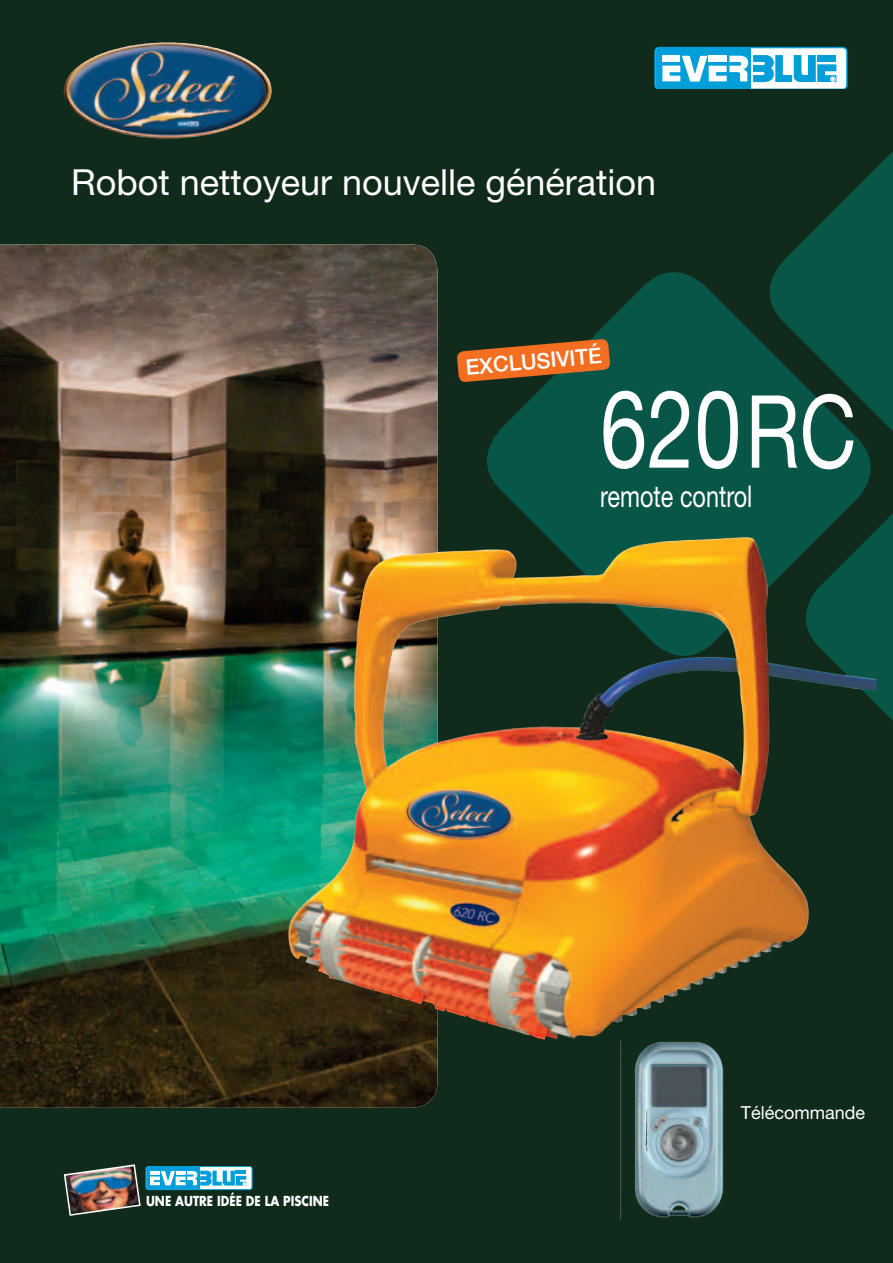
<style>
.page{position:relative;width:893px;height:1263px;background:#102b1b}
.page>*{position:absolute;margin:0;border:0;box-sizing:border-box;transform-origin:0 0}
.t1{font:108.6px "Helvetica Neue";color:#fff;scale:.78 1}
.t2{font:36px "Helvetica Neue";color:#fff}
.t3{font:30px "Helvetica Neue";color:#fff;scale:.78 1}
.t4{font:500 21.6px "Helvetica Neue";color:#fff}
.t5{font:18px "Helvetica Neue";color:#fff}
.t6{font:700 13.5px "Futura";color:#fff;scale:.85 1}
.s1{font-size:101.1px}
</style>
<div class="page">
<svg style="left:487px;top:272px;width:302px;height:265px;fill:#085648"></svg>
<svg style="left:753px;top:88px;width:140px;height:416px;fill:#085648"></svg>
<svg style="left:789px;top:413px;width:104px;height:308px"></svg>
<img style="left:0;top:244px;width:437px;height:864px">
<div style="left:146px;top:1166px;width:106px;height:23px;background:#fff;border-radius:2px"></div>
<div style="left:146px;top:1166px;width:106px;height:24px;border:1px solid #009fda;border-radius:2px"></div>
<img style="left:63px;top:1164px;width:183px;height:52px">
<svg style="left:654px;top:47px;width:194px;height:41px;background:#73c9e9"></svg>
<img style="left:64px;top:43px;width:95px;height:89px">
<svg style="left:457px;top:339px;width:153px;height:43px"></svg>
<img style="left:285px;top:537px;width:520px;height:502px">
<img style="left:635px;top:1041px;width:89px;height:177px">
<p class="t2" style="left:71px;top:160px;width:586px">Robot nettoyeur nouvelle génération</p>
<p class="t4" style="left:465px;top:354px;width:138px;rotate:-5deg">EXCLUSIVITÉ</p>
<p class="t1" style="left:600px;top:364px;width:330px">620<span class="s1">RC</span></p>
<p class="t3" style="left:600px;top:478px;width:197px">remote control</p>
<p class="t6" style="left:146px;top:1192px;width:217px">UNE AUTRE IDÉE DE LA PISCINE</p>
<p class="t5" style="left:741px;top:1102px;width:126px">Télécommande</p>
</div>
